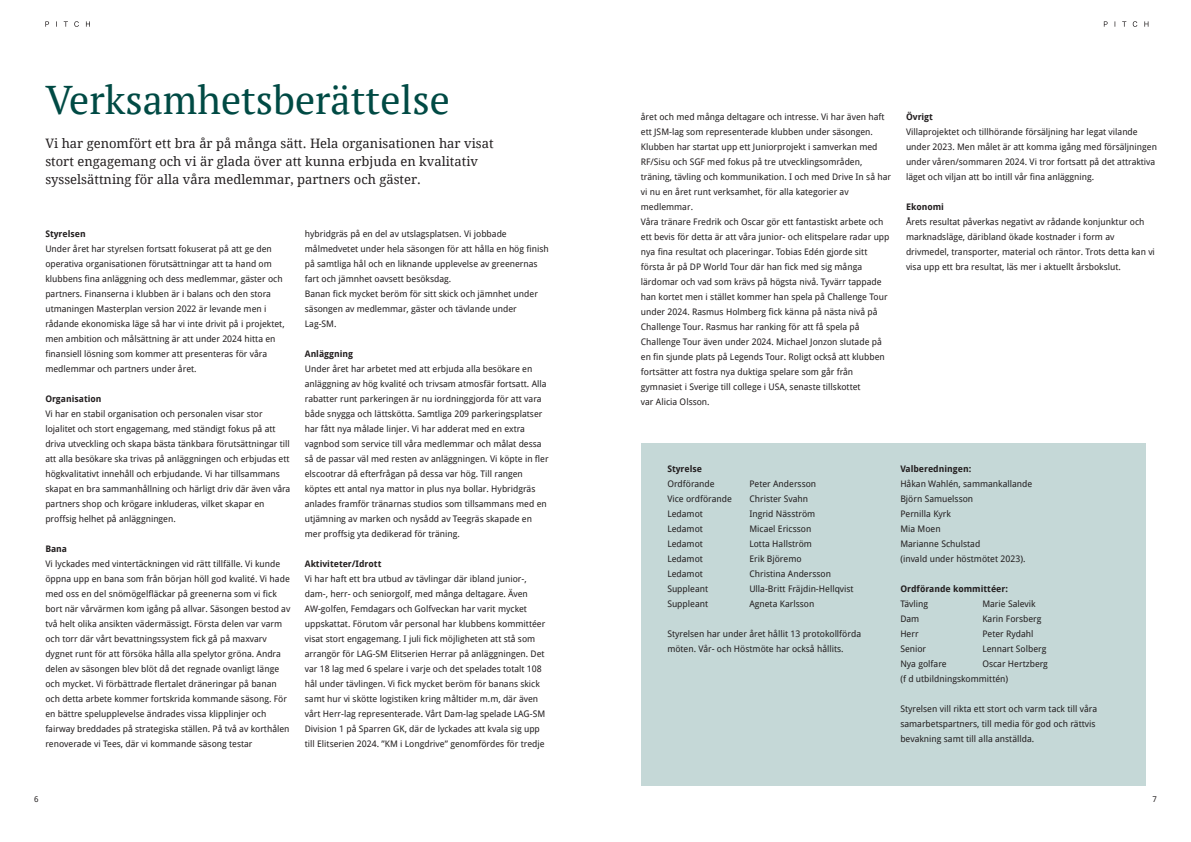
<style>
.page{position:relative;width:1191px;height:842px;background:#fff}
.page>*{position:absolute;margin:0;border:0;box-sizing:border-box;transform-origin:0 0}
.t1{font:40px "PT Serif";color:#004a44}
.t2{font:13px/18px "Droid Serif";color:#231f20}
.t3{font:9px/15px "Droid Sans";color:#231f20}
.t4{font:700 9px "Droid Sans";color:#231f20}
.t5{font:8px "Droid Sans";color:#231f20}
</style>
<div class="page">
<svg style="left:45px;top:21px;width:45px;height:6px"></svg>
<svg style="left:1103px;top:21px;width:45px;height:6px"></svg>
<div style="left:641px;top:443px;width:504px;height:342px;background:#c5d8d7"></div>
<h1 class="t1" style="left:46px;top:73px;width:406px">Verksamhetsberättelse</h1>
<h2 class="t2" style="left:45px;top:134px;width:450px">Vi har genomfört ett bra år på många sätt. Hela organisationen har visat stort engagemang och vi är glada över att kunna erbjuda en kvalitativ sysselsättning för alla våra medlemmar, partners och gäster.</h2>
<p class="t4" style="left:45px;top:227px;width:42px">Styrelsen</p>
<p class="t3" style="left:45px;top:241px;width:241px">Under året har styrelsen fortsatt fokuserat på att ge den operativa organisationen förutsättningar att ta hand om klubbens fina anläggning och dess medlemmar, gäster och partners. Finanserna i klubben är i balans och den stora utmaningen Masterplan version 2022 är levande men i rådande ekonomiska läge så har vi inte drivit på i projektet, men ambition och målsättning är att under 2024 hitta en finansiell lösning som kommer att presenteras för våra medlemmar och partners under året.</p>
<p class="t4" style="left:45px;top:392px;width:58px">Organisation</p>
<p class="t3" style="left:45px;top:406px;width:246px">Vi har en stabil organisation och personalen visar stor lojalitet och stort engagemang, med ständigt fokus på att driva utveckling och skapa bästa tänkbara förutsättningar till att alla besökare ska trivas på anläggningen och erbjudas ett högkvalitativt innehåll och erbjudande. Vi har tillsammans skapat en bra sammanhållning och härligt driv där även våra partners shop och krögare inkluderas, vilket skapar en proffsig helhet på anläggningen.</p>
<p class="t4" style="left:45px;top:542px;width:23px">Bana</p>
<p class="t3" style="left:45px;top:556px;width:246px">Vi lyckades med vintertäckningen vid rätt tillfälle. Vi kunde öppna upp en bana som från början höll god kvalité. Vi hade med oss en del snömögelfläckar på greenerna som vi fick bort när vårvärmen kom igång på allvar. Säsongen bestod av två helt olika ansikten vädermässigt. Första delen var varm och torr där vårt bevattningssystem fick gå på maxvarv dygnet runt för att försöka hålla alla spelytor gröna. Andra delen av säsongen blev blöt då det regnade ovanligt länge och mycket. Vi förbättrade flertalet dräneringar på banan och detta arbete kommer fortskrida kommande säsong. För en bättre spelupplevelse ändrades vissa klipplinjer och fairway breddades på strategiska ställen. På två av korthålen renoverade vi Tees, där vi kommande säsong testar</p>
<p class="t3" style="left:305px;top:226px;width:245px">hybridgräs på en del av utslagsplatsen. Vi jobbade målmedvetet under hela säsongen för att hålla en hög finish på samtliga hål och en liknande upplevelse av greenernas fart och jämnhet oavsett besöksdag.<br>Banan fick mycket beröm för sitt skick och jämnhet under säsongen av medlemmar, gäster och tävlande under Lag-SM.</p>
<p class="t4" style="left:305px;top:348px;width:50px">Anläggning</p>
<p class="t3" style="left:305px;top:361px;width:245px">Under året har arbetet med att erbjuda alla besökare en anläggning av hög kvalité och trivsam atmosfär fortsatt. Alla rabatter runt parkeringen är nu iordninggjorda för att vara både snygga och lättskötta. Samtliga 209 parkeringsplatser har fått nya målade linjer. Vi har adderat med en extra vagnbod som service till våra medlemmar och målat dessa så de passar väl med resten av anläggningen. Vi köpte in fler elscootrar då efterfrågan på dessa var hög. Till rangen köptes ett antal nya mattor in plus nya bollar. Hybridgräs anlades framför tränarnas studios som tillsammans med en utjämning av marken och nysådd av Teegräs skapade en mer proffsig yta dedikerad för träning.</p>
<p class="t4" style="left:305px;top:558px;width:78px">Aktiviteter/Idrott</p>
<p class="t3" style="left:305px;top:571px;width:242px">Vi har haft ett bra utbud av tävlingar där ibland junior-, dam-, herr- och seniorgolf, med många deltagare. Även AW-golfen, Femdagars och Golfveckan har varit mycket uppskattat. Förutom vår personal har klubbens kommittéer visat stort engagemang. I juli fick möjligheten att stå som arrangör för LAG-SM Elitserien Herrar på anläggningen. Det var 18 lag med 6 spelare i varje och det spelades totalt 108 hål under tävlingen. Vi fick mycket beröm för banans skick samt hur vi skötte logistiken kring måltider m.m, där även vårt Herr-lag representerade. Vårt Dam-lag spelade LAG-SM Division 1 på Sparren GK, där de lyckades att kvala sig upp till Elitserien 2024. ”KM i Longdrive” genomfördes för tredje</p>
<p class="t3" style="left:641px;top:109px;width:252px">året och med många deltagare och intresse. Vi har även haft ett JSM-lag som representerade klubben under säsongen.<br>Klubben har startat upp ett Juniorprojekt i samverkan med RF/Sisu och SGF med fokus på tre utvecklingsområden, träning, tävling och kommunikation. I och med Drive In så har vi nu en året runt verksamhet, för alla kategorier av medlemmar.<br>Våra tränare Fredrik och Oscar gör ett fantastiskt arbete och ett bevis för detta är att våra junior- och elitspelare radar upp nya fina resultat och placeringar. Tobias Edén gjorde sitt första år på DP World Tour där han fick med sig många lärdomar och vad som krävs på högsta nivå. Tyvärr tappade han kortet men i stället kommer han spela på Challenge Tour under 2024. Rasmus Holmberg fick känna på nästa nivå på Challenge Tour. Rasmus har ranking för att få spela på Challenge Tour även under 2024. Michael Jonzon slutade på en fin sjunde plats på Legends Tour. Roligt också att klubben fortsätter att fostra nya duktiga spelare som går från gymnasiet i Sverige till college i USA, senaste tillskottet<br>var Alicia Olsson.</p>
<p class="t4" style="left:906px;top:111px;width:28px">Övrigt</p>
<p class="t3" style="left:906px;top:124px;width:252px">Villaprojektet och tillhörande försäljning har legat vilande under 2023. Men målet är att komma igång med försäljningen under våren/sommaren 2024. Vi tror fortsatt på det attraktiva läget och viljan att bo intill vår fina anläggning.</p>
<p class="t4" style="left:906px;top:201px;width:39px">Ekonomi</p>
<p class="t3" style="left:906px;top:214px;width:250px">Årets resultat påverkas negativt av rådande konjunktur och marknadsläge, däribland ökade kostnader i form av drivmedel, transporter, material och räntor. Trots detta kan vi visa upp ett bra resultat, läs mer i aktuellt årsbokslut.</p>
<p class="t4" style="left:667px;top:463px;width:36px">Styrelse</p>
<p class="t3" style="left:667px;top:476px;width:49px">Ordförande</p>
<p class="t3" style="left:749px;top:476px;width:68px">Peter Andersson</p>
<p class="t3" style="left:667px;top:491px;width:66px">Vice ordförande</p>
<p class="t3" style="left:749px;top:491px;width:60px">Christer Svahn</p>
<p class="t3" style="left:667px;top:506px;width:37px">Ledamot</p>
<p class="t3" style="left:749px;top:506px;width:67px">Ingrid Näsström</p>
<p class="t3" style="left:667px;top:521px;width:37px">Ledamot</p>
<p class="t3" style="left:749px;top:521px;width:64px">Micael Ericsson</p>
<p class="t3" style="left:667px;top:536px;width:37px">Ledamot</p>
<p class="t3" style="left:749px;top:536px;width:64px">Lotta Hallström</p>
<p class="t3" style="left:667px;top:551px;width:37px">Ledamot</p>
<p class="t3" style="left:749px;top:551px;width:54px">Erik Björemo</p>
<p class="t3" style="left:667px;top:566px;width:37px">Ledamot</p>
<p class="t3" style="left:749px;top:566px;width:83px">Christina Andersson</p>
<p class="t3" style="left:667px;top:581px;width:42px">Suppleant</p>
<p class="t3" style="left:749px;top:581px;width:106px">Ulla-Britt Fräjdin-Hellqvist</p>
<p class="t3" style="left:667px;top:596px;width:42px">Suppleant</p>
<p class="t3" style="left:749px;top:596px;width:66px">Agneta Karlsson</p>
<p class="t3" style="left:667px;top:626px;width:195px">Styrelsen har under året hållit 13 protokollförda möten. Vår- och Höstmöte har också hållits.</p>
<p class="t4" style="left:900px;top:463px;width:72px">Valberedningen:</p>
<p class="t3" style="left:900px;top:476px;width:133px">Håkan Wahlén, sammankallande<br>Björn Samuelsson<br>Pernilla Kyrk<br>Mia Moen<br>Marianne Schulstad<br>(invald under höstmötet 2023).</p>
<p class="t4" style="left:900px;top:583px;width:109px">Ordförande kommittéer:</p>
<p class="t3" style="left:900px;top:596px;width:29px">Tävling</p>
<p class="t3" style="left:982px;top:596px;width:55px">Marie Salevik</p>
<p class="t3" style="left:900px;top:611px;width:20px">Dam</p>
<p class="t3" style="left:982px;top:611px;width:61px">Karin Forsberg</p>
<p class="t3" style="left:900px;top:626px;width:20px">Herr</p>
<p class="t3" style="left:982px;top:626px;width:53px">Peter Rydahl</p>
<p class="t3" style="left:900px;top:641px;width:27px">Senior</p>
<p class="t3" style="left:982px;top:641px;width:66px">Lennart Solberg</p>
<p class="t3" style="left:900px;top:656px;width:48px">Nya golfare</p>
<p class="t3" style="left:900px;top:656px;width:149px;text-indent:82px">Oscar Hertzberg (f d utbildningskommittén)</p>
<p class="t3" style="left:900px;top:701px;width:198px">Styrelsen vill rikta ett stort och varm tack till våra samarbetspartners, till media för god och rättvis bevakning samt till alla anställda.</p>
<p class="t5" style="left:34px;top:793px;width:6px">6</p>
<p class="t5" style="left:1152px;top:793px;width:6px">7</p>
</div>
